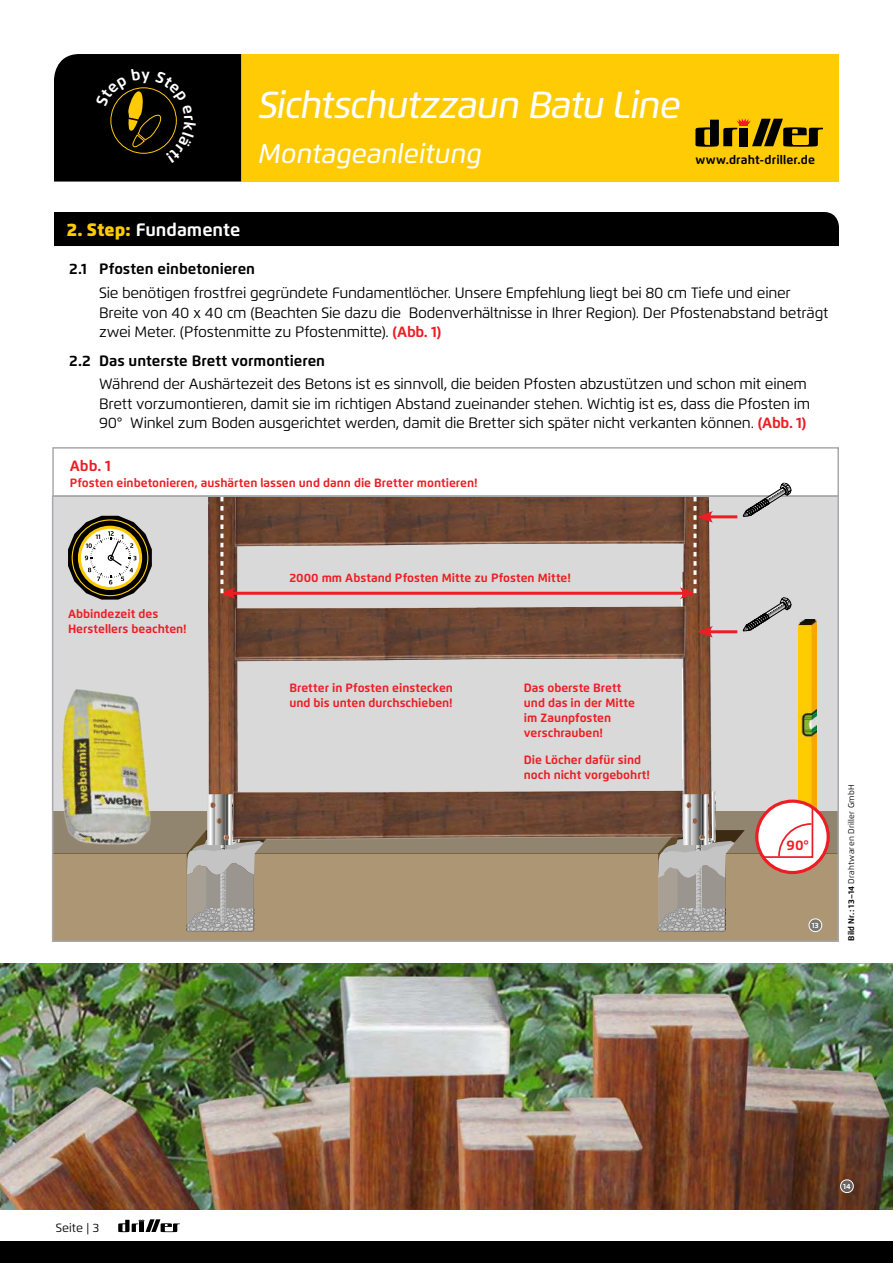
<style>
.page{position:relative;width:893px;height:1263px;background:#fff}
.page>*{position:absolute;margin:0;border:0;box-sizing:border-box;transform-origin:0 0}
.t1{font:italic 500 37.5px "Flexo";letter-spacing:-.025em;color:#fff}
.t2{font:italic 500 27px "Flexo";letter-spacing:-.005em;color:#fff}
.t3{font:700 18px "Flexo";color:#fff}
.t4{font:15px/19.5px "Flexo";letter-spacing:-.02em;color:#000}
.t5{font:700 15px "Flexo";color:#000}
.t6{font:700 15px "Flexo";color:#ed1d24}
.t7{font:700 13.8px "Flexo";color:#ed1d24}
.t8{font:700 12.15px "Flexo";letter-spacing:.01em;color:#000}
.t9{font:700 12px/15px "Flexo";color:#ed1d24}
.t10{font:12px "Flexo";letter-spacing:.005em;color:#000}
.t11{font:8.25px "Flexo";letter-spacing:.035em;color:#000}
.t12{font:700 7.5px "Flexo";color:#fff}
.s1{font-weight:900;color:#ffcb05}
.s2{font-weight:700;color:#ed1d24}
.s3{font-weight:700}
</style>
<div class="page">
<div style="left:0;top:1241px;width:893px;height:22px;background:#000"></div>
<div style="left:241px;top:54px;width:598px;height:128px;background:#ffcb05"></div>
<svg style="left:695px;top:118px;width:128px;height:29px"></svg>
<svg style="left:118px;top:1219px;width:62px;height:13px"></svg>
<div style="left:53px;top:853px;width:785px;height:88px;background:#ac9674"></div>
<img style="left:55px;top:498px;width:781px;height:354px">
<img style="left:229px;top:773px;width:455px;height:81px">
<svg style="left:186px;top:791px;width:87px;height:141px;background:#9f9489"></svg>
<svg style="left:657px;top:791px;width:88px;height:141px;background:#a2988d"></svg>
<img style="left:236px;top:498px;width:444px;height:68px">
<img style="left:230px;top:586px;width:455px;height:94px">
<div style="left:54px;top:212px;width:785px;height:34px;background:#000"></div>
<svg style="left:808px;top:918px;width:14px;height:14px"></svg>
<div style="left:52px;top:447px;width:787px;height:50px;border:2px solid #a7a9ac"></div>
<hr style="left:230px;top:592px;width:455px;height:3px;background:#ed1d24">
<img style="left:798px;top:619px;width:18px;height:190px">
<img style="left:0;top:964px;width:893px;height:246px">
<svg style="left:840px;top:1179px;width:14px;height:14px"></svg>
<svg style="left:757px;top:801px;width:71px;height:71px"></svg>
<div style="left:755px;top:799px;width:75px;height:75px;border:3px solid #ed1d24;border-radius:50%"></div>
<svg style="left:761px;top:805px;width:53px;height:54px"></svg>
<svg style="left:68px;top:516px;width:84px;height:84px"></svg>
<svg style="left:743px;top:483px;width:48px;height:34px"></svg>
<svg style="left:743px;top:597px;width:48px;height:34px;background:#afafaf"></svg>
<hr style="left:707px;top:515px;width:30px;height:3px;background:#ed1d24">
<hr style="left:707px;top:630px;width:30px;height:3px;background:#ed1d24">
<svg style="left:697px;top:626px;width:16px;height:12px"></svg>
<svg style="left:220px;top:497px;width:16px;height:102px;background:#825340"></svg>
<svg style="left:680px;top:497px;width:33px;height:102px;background:#906251"></svg>
<div style="left:54px;top:54px;width:187px;height:128px;background:#000"></div>
<h1 class="t1" style="left:258px;top:82px;width:424px">Sichtschutzzaun Batu Line</h1>
<h2 class="t2" style="left:258px;top:137px;width:225px">Montageanleitung</h2>
<p class="t8" style="left:695px;top:152px;width:121px">www.draht-driller.de</p>
<p class="t3" style="left:67px;top:219px;width:175px"><span class="s1">2. Step:</span> Fundamente</p>
<p class="t5" style="left:69px;top:260px;width:187px">2.1 Pfosten einbetonieren</p>
<p class="t4" style="left:99px;top:283px;width:731px">Sie benötigen frostfrei gegründete Fundamentlöcher. Unsere Empfehlung liegt bei 80 cm Tiefe und einer<br>Breite von 40 x 40 cm (Beachten Sie dazu die Bodenverhältnisse in Ihrer Region). Der Pfostenabstand beträgt zwei Meter. (Pfostenmitte zu Pfostenmitte). <span class="s2">(Abb. 1)</span></p>
<p class="t5" style="left:69px;top:351px;width:257px">2.2 Das unterste Brett vormontieren</p>
<p class="t4" style="left:99px;top:374px;width:713px">Während der Aushärtezeit des Betons ist es sinnvoll, die beiden Pfosten abzustützen und schon mit einem<br>Brett vorzumontieren, damit sie im richtigen Abstand zueinander stehen. Wichtig ist es, dass die Pfosten im<br>90° Winkel zum Boden ausgerichtet werden, damit die Bretter sich später nicht verkanten können. <span class="s2">(Abb. 1)</span></p>
<p class="t6" style="left:70px;top:456px;width:43px">Abb. 1</p>
<p class="t9" style="left:70px;top:475px;width:409px">Pfosten einbetonieren, aushärten lassen und dann die Bretter montieren!</p>
<p class="t9" style="left:68px;top:606px;width:120px">Abbindezeit des<br>Herstellers beachten!</p>
<p class="t9" style="left:289px;top:570px;width:283px">2000 mm Abstand Pfosten Mitte zu Pfosten Mitte!</p>
<p class="t9" style="left:289px;top:680px;width:165px">Bretter in Pfosten einstecken und bis unten durchschieben!</p>
<p class="t9" style="left:524px;top:680px;width:113px">Das oberste Brett und das in der Mitte im Zaunpfosten verschrauben!</p>
<p class="t9" style="left:524px;top:752px;width:128px">Die Löcher dafür sind noch nicht vorgebohrt!</p>
<p class="t7" style="left:787px;top:837px;width:24px">90°</p>
<p class="t12" style="left:812px;top:920px;width:9px">13</p>
<p class="t11" style="left:846px;top:941px;width:158px;rotate:-90deg"><span class="s3">Bild Nr.: 13–14</span> Drahtwaren Driller GmbH</p>
<p class="t10" style="left:56px;top:1220px;width:45px">Seite | 3</p>
<p class="t12" style="left:843px;top:1181px;width:9px">14</p>
</div>
